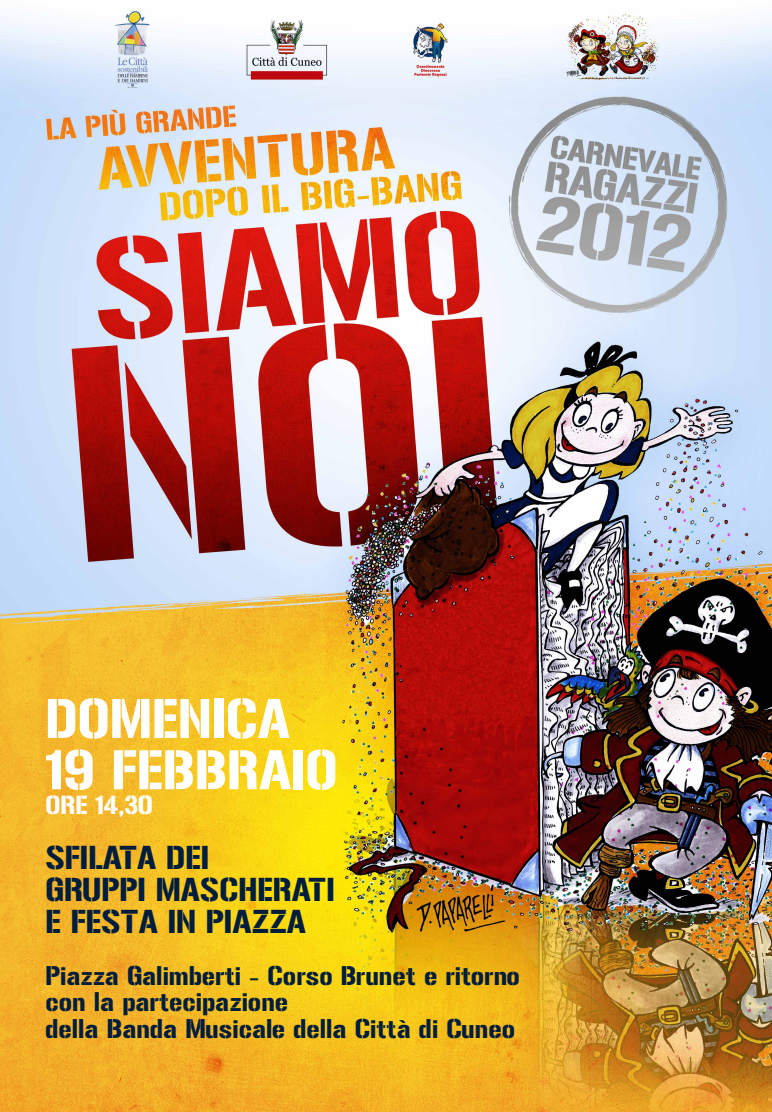
<style>
.page{position:relative;width:772px;height:1112px;background:#fff}
.page>*{position:absolute;margin:0;border:0;box-sizing:border-box;transform-origin:0 0}
.t1{font:55.2px/51.2px "Gunplay";color:#fff}
.t2{font:32.8px/32px "Gunplay";color:#001d3d}
.t3{font:26.8px/26.4px "Gunplay";color:#001d3d}
.t4{font:25.92px "Gunplay";color:#fff}
</style>
<div class="page">
<img style="left:0;top:10px;width:771px;height:1101px">
<h1 class="t1" style="left:45px;top:688px;width:293px">DOMENICA<br>19 FEBBRAIO</h1>
<p class="t4" style="left:45px;top:785px;width:109px">ORE 14,30</p>
<p class="t2" style="left:45px;top:838px;width:290px">SFILATA DEI<br>GRUPPI MASCHERATI<br>E FESTA IN PIAZZA</p>
<p class="t3" style="left:45px;top:959px;width:476px">Piazza Galimberti - Corso Brunet e ritorno con la partecipazione<br>della Banda Musicale della Città di Cuneo</p>
</div>
